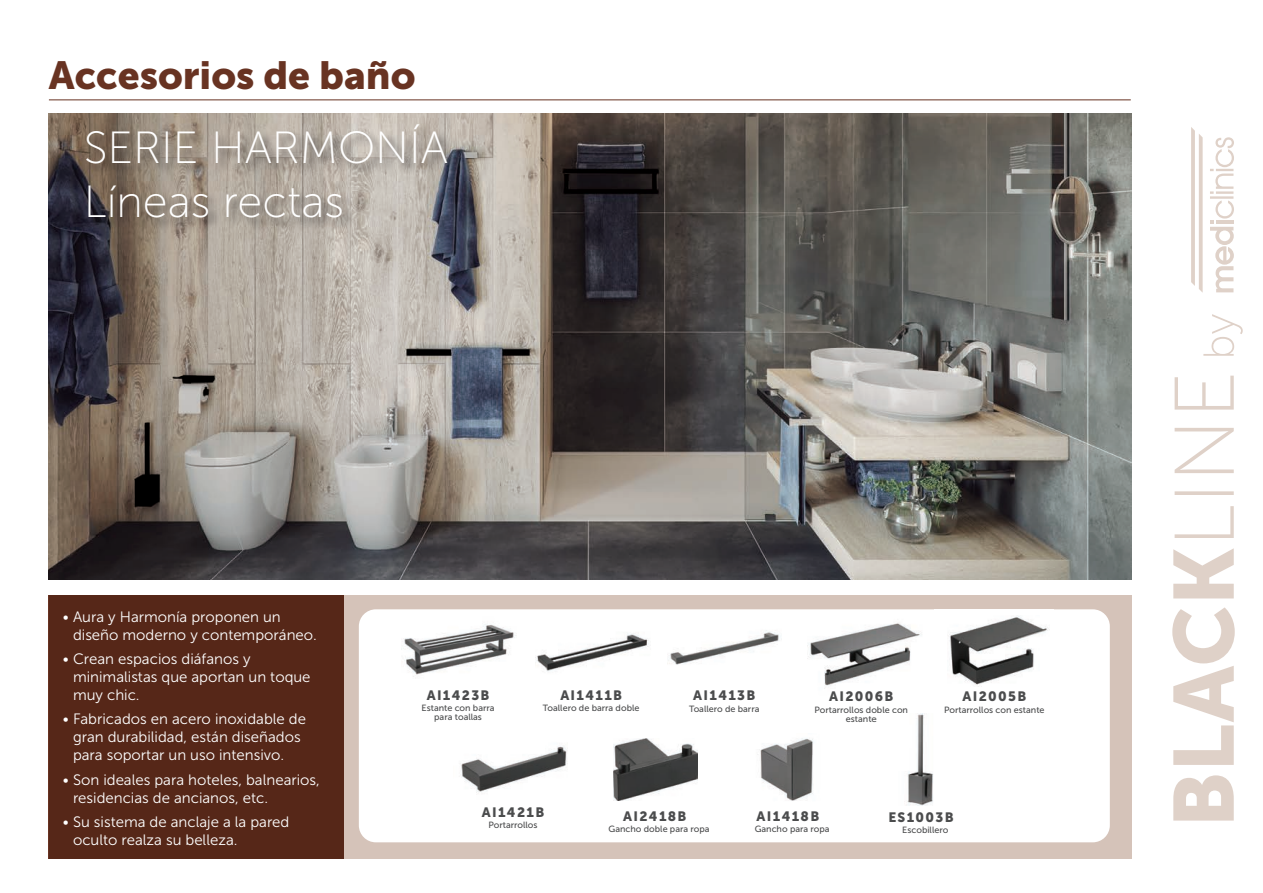
<style>
.page{position:relative;width:1263px;height:893px;background:#fff}
.page>*{position:absolute;margin:0;border:0;box-sizing:border-box;transform-origin:0 0}
.t1{font:45px "Museo Sans 100";color:#fff}
.t2{font:39px "Museo Sans 900";color:#683322}
.t3{font:15px/18px "Museo Sans 300";color:#fff}
.t4{font:13.5px "Museo Sans 900";letter-spacing:.1em;color:#4b4c4d}
.t5{font:9px/9px "Museo Sans 500";color:#4b4c4d;text-align:center}
</style>
<div class="page">
<div style="left:49px;top:595px;width:1082px;height:264px;background:#d5c3b9"></div>
<div style="left:359px;top:609px;width:751px;height:233px;background:#fff;border-radius:17px"></div>
<img style="left:49px;top:114px;width:1082px;height:465px">
<hr style="left:49px;top:99px;width:1082px;height:1px;background:#683322">
<div style="left:49px;top:595px;width:295px;height:264px;background:#562718"></div>
<svg style="left:1172px;top:376px;width:63px;height:445px"></svg>
<svg style="left:1191px;top:127px;width:11px;height:165px"></svg>
<svg style="left:1210px;top:137px;width:24px;height:155px"></svg>
<svg style="left:1203px;top:314px;width:40px;height:42px"></svg>
<div style="left:86px;top:122px;width:374px;height:109px;background:#231f20;opacity:.75"></div>
<img style="left:401px;top:624px;width:115px;height:53px">
<img style="left:535px;top:633px;width:114px;height:38px">
<img style="left:668px;top:630px;width:112px;height:35px">
<img style="left:807px;top:623px;width:116px;height:91px">
<img style="left:949px;top:615px;width:100px;height:72px">
<img style="left:460px;top:746px;width:107px;height:47px">
<img style="left:613px;top:738px;width:84px;height:62px">
<img style="left:757px;top:738px;width:56px;height:63px">
<img style="left:907px;top:714px;width:26px;height:92px">
<p class="t2" style="left:49px;top:53px;width:368px">Accesorios de baño</p>
<p class="t1" style="left:84px;top:123px;width:366px">SERIE HARMONÍA</p>
<p class="t1" style="left:84px;top:177px;width:262px">Líneas rectas</p>
<p class="t3" style="left:73px;top:608px;width:245px;text-indent:-10px">• Aura y Harmonía proponen un diseño moderno y contemporáneo.</p>
<p class="t3" style="left:73px;top:650px;width:239px;text-indent:-10px">• Crean espacios diáfanos y minimalistas que aportan un toque muy chic.</p>
<p class="t3" style="left:73px;top:710px;width:235px;text-indent:-10px">• Fabricados en acero inoxidable de gran durabilidad, están diseñados para soportar un uso intensivo.</p>
<p class="t3" style="left:73px;top:771px;width:248px;text-indent:-10px">• Son ideales para hoteles, balnearios, residencias de ancianos, etc.</p>
<p class="t3" style="left:73px;top:813px;width:218px;text-indent:-10px">• Su sistema de anclaje a la pared oculto realza su belleza.</p>
<p class="t4" style="left:427px;top:687px;width:64px">AI1423B</p>
<p class="t5" style="left:422px;top:703px;width:75px">Estante con barra para toallas</p>
<p class="t4" style="left:560px;top:687px;width:63px">AI1411B</p>
<p class="t5" style="left:543px;top:703px;width:98px">Toallero de barra doble</p>
<p class="t4" style="left:693px;top:688px;width:64px">AI1413B</p>
<p class="t5" style="left:689px;top:704px;width:72px">Toallero de barra</p>
<p class="t4" style="left:829px;top:689px;width:66px">AI2006B</p>
<p class="t5" style="left:814px;top:705px;width:95px">Portarrollos doble con estante</p>
<p class="t4" style="left:962px;top:689px;width:65px">AI2005B</p>
<p class="t5" style="left:944px;top:705px;width:102px">Portarrollos con estante</p>
<p class="t4" style="left:482px;top:805px;width:64px">AI1421B</p>
<p class="t5" style="left:488px;top:820px;width:51px">Portarrollos</p>
<p class="t4" style="left:623px;top:809px;width:65px">AI2418B</p>
<p class="t5" style="left:608px;top:825px;width:103px">Gancho doble para ropa</p>
<p class="t4" style="left:757px;top:809px;width:64px">AI1418B</p>
<p class="t5" style="left:755px;top:825px;width:77px">Gancho para ropa</p>
<p class="t4" style="left:888px;top:809px;width:67px">ES1003B</p>
<p class="t5" style="left:902px;top:825px;width:48px">Escobillero</p>
</div>
